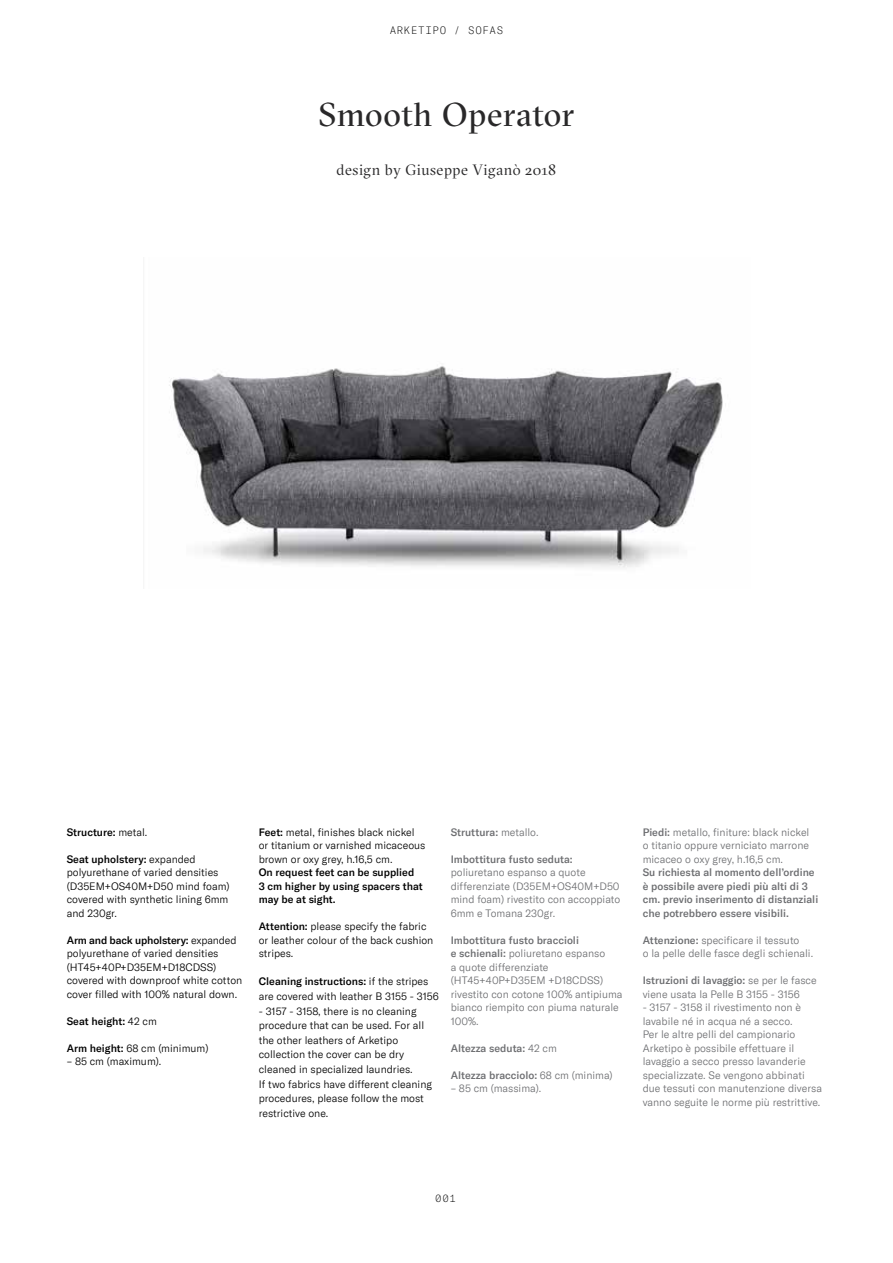
<style>
.page{position:relative;width:893px;height:1263px;background:#fff}
.page>*{position:absolute;margin:0;border:0;box-sizing:border-box;transform-origin:0 0}
.t1{font:33px "GT Sectra Fine";letter-spacing:.015em;color:#292829}
.t2{font:15px "GT Sectra Fine";letter-spacing:.03em;color:#292829}
.t3{font:300 10.5px/13.5px "GT America";color:#000}
.t4{font:300 10.5px/13.5px "GT America";color:#6d6e71}
.t5{font:500 10.5px/13.5px "GT America";color:#6d6e71}
.t6{font:500 10.5px/13.5px "GT America";color:#000}
.t7{font:100 10.5px "GT America Mono";letter-spacing:.06em;color:#000}
.s1{font-weight:300}
.s2{font-weight:500}
</style>
<div class="page">
<img style="left:169px;top:366px;width:554px;height:202px">
<p class="t7" style="left:390px;top:25px;width:115px">ARKETIPO / SOFAS</p>
<h1 class="t1" style="left:319px;top:96px;width:257px">Smooth Operator</h1>
<h2 class="t2" style="left:337px;top:162px;width:221px">design by Giuseppe Viganò 2018</h2>
<p class="t6" style="left:67px;top:825px;width:82px">Structure: <span class="s1">metal.</span></p>
<p class="t3" style="left:67px;top:852px;width:164px"><span class="s2">Seat upholstery:</span> expanded polyurethane of varied densities (D35EM+OS40M+D50 mind foam) covered with synthetic lining 6mm and 230gr.</p>
<p class="t3" style="left:67px;top:933px;width:177px"><span class="s2">Arm and back upholstery:</span> expanded polyurethane of varied densities (HT45+40P+D35EM+D18CDSS) covered with downproof white cotton cover filled with 100% natural down.</p>
<p class="t6" style="left:67px;top:1014px;width:92px">Seat height: <span class="s1">42 cm</span></p>
<p class="t3" style="left:67px;top:1041px;width:143px"><span class="s2">Arm height:</span> 68 cm (minimum)</p>
<p class="t3" style="left:67px;top:1055px;width:96px">– 85 cm (maximum).</p>
<p class="t3" style="left:259px;top:825px;width:168px"><span class="s2">Feet:</span> metal, finishes black nickel or titanium or varnished micaceous brown or oxy grey, h.16,5 cm.</p>
<p class="t6" style="left:259px;top:865px;width:165px">On request feet can be supplied<br>3 cm higher by using spacers that may be at sight.</p>
<p class="t3" style="left:259px;top:920px;width:176px"><span class="s2">Attention:</span> please specify the fabric or leather colour of the back cushion stripes.</p>
<p class="t3" style="left:259px;top:974px;width:181px;line-height:14.7px"><span class="s2">Cleaning instructions:</span> if the stripes are covered with leather B 3155 - 3156</p>
<p class="t3" style="left:259px;top:1003px;width:175px;line-height:14.7px">- 3157 - 3158, there is no cleaning procedure that can be used. For all the other leathers of Arketipo collection the cover can be dry cleaned in specialized laundries.<br>If two fabrics have different cleaning procedures, please follow the most restrictive one.</p>
<p class="t5" style="left:451px;top:825px;width:89px">Struttura: <span class="s1">metallo.</span></p>
<p class="t5" style="left:451px;top:852px;width:124px">Imbottitura fusto seduta:</p>
<p class="t4" style="left:451px;top:866px;width:171px">poliuretano espanso a quote differenziate (D35EM+OS40M+D50 mind foam) rivestito con accoppiato<br>6mm e Tomana 230gr.</p>
<p class="t4" style="left:451px;top:933px;width:173px"><span class="s2">Imbottitura fusto braccioli<br>e schienali:</span> poliuretano espanso<br>a quote differenziate (HT45+40P+D35EM +D18CDSS) rivestito con cotone 100% antipiuma bianco riempito con piuma naturale<br>100%.</p>
<p class="t5" style="left:451px;top:1041px;width:108px">Altezza seduta: <span class="s1">42 cm</span></p>
<p class="t5" style="left:451px;top:1068px;width:163px">Altezza bracciolo: <span class="s1">68 cm (minima)</span></p>
<p class="t4" style="left:451px;top:1082px;width:92px">– 85 cm (massima).</p>
<p class="t4" style="left:643px;top:825px;width:168px;text-align:justify"><span class="s2">Piedi:</span> metallo, finiture: black nickel o titanio oppure verniciato marrone micaceo o oxy grey, h.16,5 cm.</p>
<p class="t5" style="left:643px;top:866px;width:177px">Su richiesta al momento dell’ordine è possibile avere piedi più alti di 3 cm. previo inserimento di distanziali che potrebbero essere visibili.</p>
<p class="t4" style="left:643px;top:933px;width:172px"><span class="s2">Attenzione:</span> specificare il tessuto<br>o la pelle delle fasce degli schienali.</p>
<p class="t4" style="left:643px;top:974px;width:176px"><span class="s2">Istruzioni di lavaggio:</span> se per le fasce viene usata la Pelle B 3155 - 3156</p>
<p class="t4" style="left:643px;top:1001px;width:181px">- 3157 - 3158 il rivestimento non è lavabile né in acqua né a secco.<br>Per le altre pelli del campionario Arketipo è possibile effettuare il lavaggio a secco presso lavanderie specializzate. Se vengono abbinati due tessuti con manutenzione diversa vanno seguite le norme più restrittive.</p>
<p class="t7" style="left:435px;top:1192px;width:22px">001</p>
</div>
